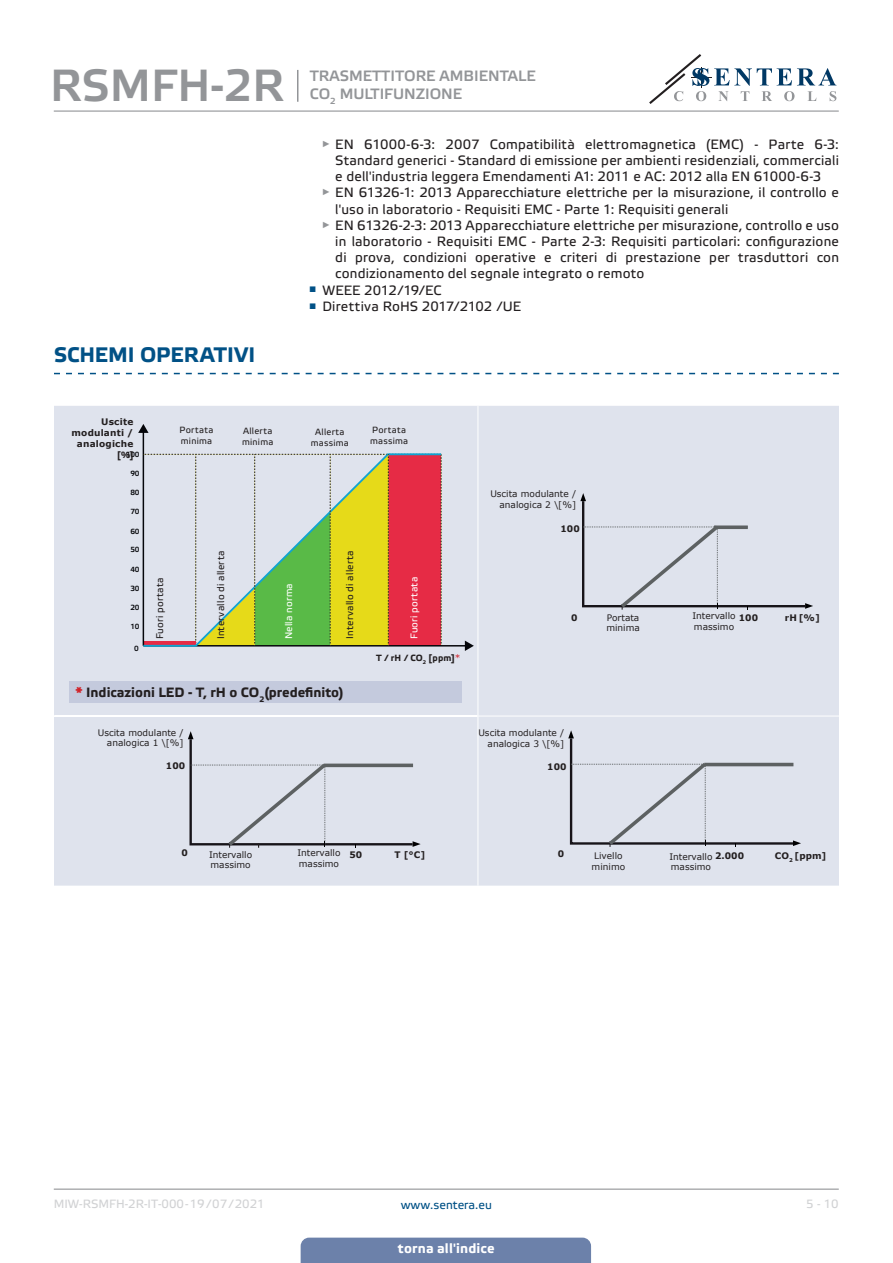
<style>
.page{position:relative;width:893px;height:1263px;background:#fff}
.page>*{position:absolute;margin:0;border:0;box-sizing:border-box;transform-origin:0 0}
.t1{font:45px "Etelka Medium Pro";color:#939598}
.t2{font:700 21px "Etelka Text Pro";letter-spacing:.005em;color:#015186}
.t3{font:15px/18px "Etelka Medium Pro";color:#939598}
.t4{font:13.5px/16.2px "Etelka Text Pro";letter-spacing:.015em;color:#231f20;text-align:justify}
.Body_text{font:700 13.5px "Etelka Text Pro";color:#231f20}
.t5{font:700 13.5px "Etelka Text Pro";letter-spacing:.01em;color:#fff}
.t6{font:12px "Etelka Text Pro";color:#d1d2d4}
.t7{font:12px "Etelka Text Pro";color:#015186}
.table_text{font:9.75px "Etelka Text Pro";letter-spacing:.025em;color:#231f20}
.table_text-2{font:9.75px "Etelka Text Pro";letter-spacing:.025em;color:#fff}
.Body_text-2{font:9px/10.8px "Verdana";color:#231f20}
.table_text-3{font:9px/10.8px "Etelka Text Pro";letter-spacing:.03em;color:#231f20}
.Body_text-3{font:700 9px "Verdana";color:#231f20}
.table_text-4{font:700 9px/10.8px "Verdana";letter-spacing:.02em;color:#231f20;text-align:right}
.table_text-5{font:700 9px "Etelka Text Pro";letter-spacing:.025em;color:#231f20}
.t8{font:7.5px "Etelka Medium Pro";letter-spacing:-.035em;color:#05060a}
.s1{font-family:"Etelka Text Pro"}
.s2{color:#d1232a}
.s3{font-family:"Verdana";font-weight:400;color:#d1232a}
.s4{font-weight:700}
</style>
<div class="page">
<hr style="left:54px;top:111px;width:785px;height:1px;background:#939598">
<hr style="left:54px;top:1188px;width:785px;height:2px;background:#939598">
<svg style="left:649px;top:54px;width:187px;height:50px"></svg>
<div style="left:301px;top:1237px;width:290px;height:26px;background:#6c81aa"></div>
<hr style="left:297px;top:70px;width:1px;height:32px;background:#939598">
<svg style="left:54px;top:373px;width:785px;height:1px"></svg>
<div style="left:54px;top:406px;width:785px;height:480px;background:#dfe3ed"></div>
<hr style="left:54px;top:716px;width:423px;height:1px;background:#fff">
<hr style="left:478px;top:406px;width:1px;height:310px;background:#fff">
<hr style="left:478px;top:716px;width:361px;height:1px;background:#fff">
<hr style="left:478px;top:716px;width:1px;height:170px;background:#fff">
<svg style="left:54px;top:715px;width:424px;height:1px"></svg>
<hr style="left:143px;top:431px;width:1px;height:215px;background:#05060a">
<svg style="left:138px;top:424px;width:11px;height:9px"></svg>
<hr style="left:143px;top:645px;width:323px;height:1px;background:#05060a">
<svg style="left:465px;top:641px;width:9px;height:10px"></svg>
<svg style="left:141px;top:452px;width:302px;height:196px;background:#b8c2cd"></svg>
<svg style="left:143px;top:454px;width:299px;height:192px;background:#cbb78e"></svg>
<div style="left:70px;top:681px;width:392px;height:22px;background:#c4cadd"></div>
<svg style="left:580px;top:493px;width:233px;height:117px;background:#d5d9e3"></svg>
<svg style="left:188px;top:731px;width:233px;height:117px;background:#d4d8e2"></svg>
<svg style="left:568px;top:730px;width:233px;height:117px;background:#d4d8e2"></svg>
<h1 class="t1" style="left:50px;top:61px;width:236px">RSMFH-2R</h1>
<p class="t3" style="left:310px;top:67px;width:227px">TRASMETTITORE AMBIENTALE<br>CO<sub>2</sub> MULTIFUNZIONE</p>
<p class="t4" style="left:335px;top:137px;width:505px;text-indent:-13px"><sup>►</sup> EN 61000-6-3: 2007 Compatibilità elettromagnetica (EMC) - Parte 6-3:<br>Standard generici - Standard di emissione per ambienti residenziali, commerciali e dell'industria leggera Emendamenti A1: 2011 e AC: 2012 alla EN 61000-6-3</p>
<p class="t4" style="left:335px;top:185px;width:505px;text-indent:-13px"><sup>►</sup> EN 61326-1: 2013 Apparecchiature elettriche per la misurazione, il controllo e l'uso in laboratorio - Requisiti EMC - Parte 1: Requisiti generali</p>
<p class="t4" style="left:335px;top:218px;width:505px;text-indent:-13px"><sup>►</sup> EN 61326-2-3: 2013 Apparecchiature elettriche per misurazione, controllo e uso in laboratorio - Requisiti EMC - Parte 2-3: Requisiti particolari: configurazione di prova, condizioni operative e criteri di prestazione per trasduttori con condizionamento del segnale integrato o remoto</p>
<p class="t4" style="left:309px;top:283px;width:134px"><sup>■</sup> WEEE 2012/19/EC</p>
<p class="t4" style="left:309px;top:299px;width:214px"><sup>■</sup> Direttiva RoHS 2017/2102 /UE</p>
<p class="t2" style="left:54px;top:343px;width:203px">SCHEMI OPERATIVI</p>
<p class="table_text-4" style="left:72px;top:417px;width:63px">Uscite modulanti / analogiche <span class="s1">[%]</span></p>
<p class="t8" style="left:126px;top:450px;width:15px">100</p>
<p class="t8" style="left:131px;top:470px;width:11px">90</p>
<p class="t8" style="left:131px;top:488px;width:11px">80</p>
<p class="t8" style="left:131px;top:508px;width:11px">70</p>
<p class="t8" style="left:131px;top:527px;width:11px">60</p>
<p class="t8" style="left:131px;top:546px;width:11px">50</p>
<p class="t8" style="left:131px;top:565px;width:11px">40</p>
<p class="t8" style="left:131px;top:584px;width:11px">30</p>
<p class="t8" style="left:131px;top:603px;width:11px">20</p>
<p class="t8" style="left:131px;top:622px;width:11px">10</p>
<p class="t8" style="left:134px;top:645px;width:6px">0</p>
<p class="table_text-3" style="left:180px;top:425px;width:35px">Portata minima</p>
<p class="table_text-3" style="left:242px;top:426px;width:33px">Allerta minima</p>
<p class="table_text-3" style="left:311px;top:427px;width:40px;text-align:center">Allerta massima</p>
<p class="table_text" style="left:155px;top:639px;width:64px;rotate:-90deg">Fuori portata</p>
<p class="table_text" style="left:215px;top:639px;width:90px;rotate:-90deg">Intervallo di allerta</p>
<p class="table_text-2" style="left:283px;top:639px;width:58px;rotate:-90deg">Nella norma</p>
<p class="table_text" style="left:344px;top:639px;width:90px;rotate:-90deg">Intervallo di allerta</p>
<p class="Body_text" style="left:76px;top:685px;width:270px"><span class="s2">*</span> Indicazioni LED - T, rH o CO<sub>2</sub>(predefinito)</p>
<p class="Body_text-2" style="left:98px;top:727px;width:87px;text-align:right">Uscita modulante / analogica 1 \[%]</p>
<p class="Body_text-3" style="left:166px;top:759px;width:21px">100</p>
<p class="table_text-3" style="left:370px;top:425px;width:40px">Portata massima</p>
<p class="table_text-2" style="left:409px;top:639px;width:64px;rotate:-90deg">Fuori portata</p>
<p class="table_text-5" style="left:376px;top:653px;width:86px">T / rH / CO<sub>2</sub> [ppm]<span class="s3">*</span></p>
<p class="Body_text-2" style="left:490px;top:488px;width:87px;text-align:right">Uscita modulante / analogica 2 \[%]</p>
<p class="Body_text-3" style="left:561px;top:522px;width:21px">100</p>
<p class="Body_text-3" style="left:571px;top:611px;width:8px">0</p>
<p class="Body_text-2" style="left:606px;top:612px;width:35px">Portata minima</p>
<p class="Body_text-2" style="left:692px;top:610px;width:45px">Intervallo massimo</p>
<p class="Body_text-3" style="left:739px;top:611px;width:21px">100</p>
<p class="Body_text-3" style="left:785px;top:611px;width:37px">rH [%]</p>
<p class="Body_text-2" style="left:478px;top:727px;width:87px;text-align:right">Uscita modulante / analogica 3 \[%]</p>
<p class="Body_text-3" style="left:547px;top:760px;width:21px">100</p>
<p class="Body_text-3" style="left:181px;top:847px;width:8px">0</p>
<p class="Body_text-2" style="left:209px;top:849px;width:45px">Intervallo massimo</p>
<p class="Body_text-2" style="left:297px;top:847px;width:45px">Intervallo massimo</p>
<p class="Body_text-3" style="left:350px;top:848px;width:14px">50</p>
<p class="Body_text-3" style="left:394px;top:848px;width:32px">T [°C]</p>
<p class="Body_text-3" style="left:558px;top:847px;width:8px">0</p>
<p class="Body_text-2" style="left:592px;top:850px;width:35px">Livello minimo</p>
<p class="Body_text-2" style="left:669px;top:851px;width:76px">Intervallo <span class="s4">2.000 </span>massimo</p>
<p class="Body_text-3" style="left:775px;top:849px;width:53px">CO<sub>2</sub> [ppm]</p>
<p class="t6" style="left:54px;top:1197px;width:212px">MIW-RSMFH-2R-IT-000 - 19 / 07 / 2021</p>
<p class="t7" style="left:401px;top:1198px;width:93px">www.sentera.eu</p>
<p class="t6" style="left:806px;top:1197px;width:34px">5 - 10</p>
<p class="t5" style="left:398px;top:1240px;width:98px">torna all'indice</p>
</div>
